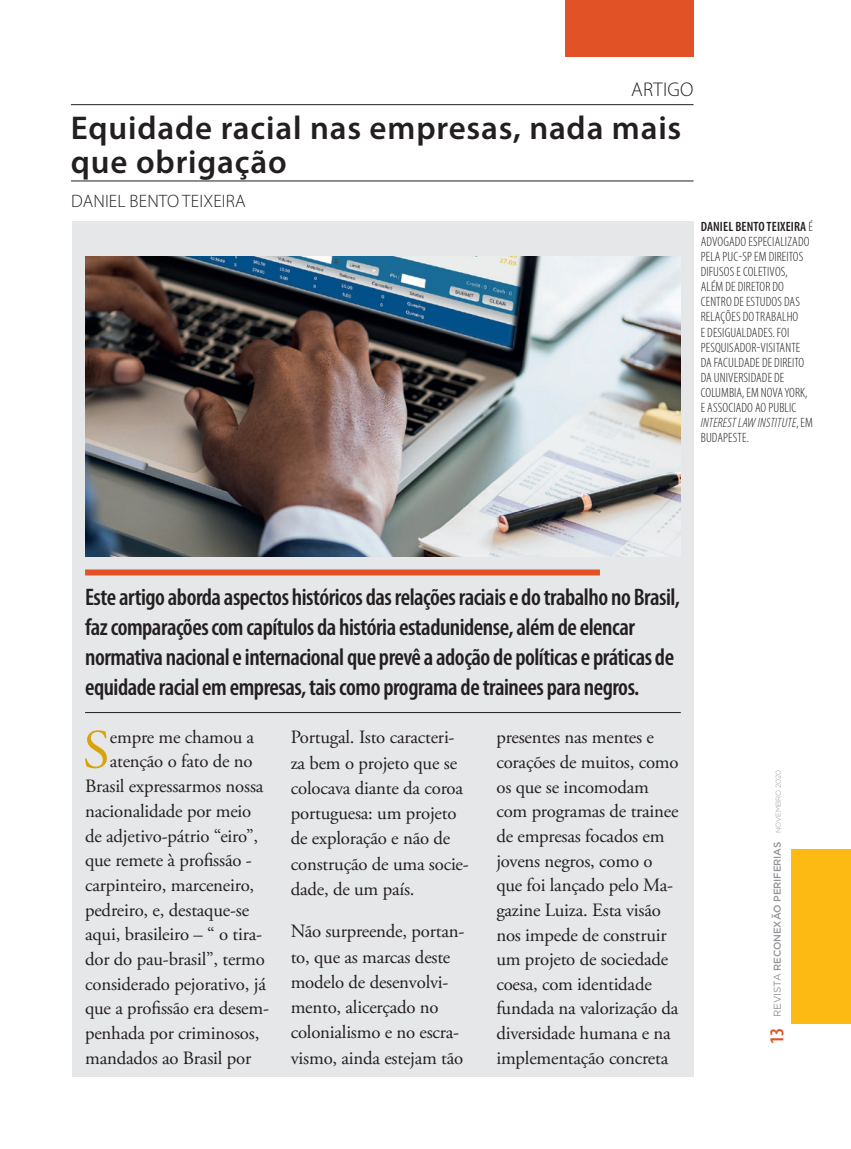
<style>
.page{position:relative;width:851px;height:1149px;background:#fff}
.page>*{position:absolute;margin:0;border:0;box-sizing:border-box;transform-origin:0 0}
.t1{font:54.9px "Adobe Garamond Pro";color:#d8a30c}
.t2{font:600 33px/34px "Myriad Pro";letter-spacing:.025em;color:#231f20}
.t3{font:600 condensed 24px/30px "Myriad Pro";letter-spacing:-.02em;color:#231f20}
.t4{font:300 19.95px "Myriad Pro";letter-spacing:.01em;color:#231f20}
.t5{font:18.75px/24.6px "Adobe Garamond Pro";letter-spacing:-.01em;color:#231f20}
.t6{font:300 18px "Myriad Pro";letter-spacing:.01em;color:#231f20}
.t7{font:300 condensed 13.5px/15px "Myriad Pro";letter-spacing:.01em;color:#231f20}
.t8{font:500 9.9px "Gotham";letter-spacing:-.01em;color:#939598}
.s1{font-weight:600}
.s2{font-style:italic}
.s3{font-family:"Myriad Pro";font-weight:600;font-stretch:condensed;font-size:19.95px;color:#e15326}
.s4{font-weight:400}
.s5{font-weight:300;font-size:7.05px}
</style>
<div class="page">
<div style="left:72px;top:221px;width:621px;height:855px;background:#e6e7e9"></div>
<div style="left:564px;top:1px;width:129px;height:56px;background:#e15326"></div>
<div style="left:791px;top:848px;width:59px;height:175px;background:#fcba13"></div>
<hr style="left:71px;top:104px;width:622px;height:1px;background:#231f20">
<hr style="left:71px;top:181px;width:622px;height:1px;background:#231f20">
<img style="left:85px;top:256px;width:595px;height:300px">
<div style="left:85px;top:569px;width:515px;height:6px;background:#e15326"></div>
<hr style="left:85px;top:712px;width:595px;height:1px;background:#231f20">
<p class="t4" style="left:631px;top:78px;width:64px">ARTIGO</p>
<h2 class="t2" style="left:71px;top:110px;width:612px">Equidade racial nas empresas, nada mais que obrigação</h2>
<p class="t6" style="left:71px;top:190px;width:176px">DANIEL BENTO TEIXEIRA</p>
<p class="t7" style="left:700px;top:219px;width:114px"><span class="s1">DANIEL BENTO TEIXEIRA</span> É<br>ADVOGADO ESPECIALIZADO<br>PELA PUC-SP EM DIREITOS<br>DIFUSOS E COLETIVOS,<br>ALÉM DE DIRETOR DO<br>CENTRO DE ESTUDOS DAS<br>RELAÇÕES DO TRABALHO<br>E DESIGUALDADES. FOI<br>PESQUISADOR-VISITANTE<br>DA FACULDADE DE DIREITO<br>DA UNIVERSIDADE DE<br>COLUMBIA, EM NOVA YORK,<br>E ASSOCIADO AO PUBLIC<br><span class="s2">INTEREST LAW INSTITUTE</span>, EM<br>BUDAPESTE.</p>
<p class="t3" style="left:85px;top:581px;width:596px">Este artigo aborda aspectos históricos das relações raciais e do trabalho no Brasil, faz comparações com capítulos da história estadunidense, além de elencar normativa nacional e internacional que prevê a adoção de políticas e práticas de equidade racial em empresas, tais como programa de trainees para negros.</p>
<h1 class="t1" style="left:83px;top:716px;width:28px">S</h1>
<p class="t5" style="left:110px;top:725px;width:146px">empre me chamou a</p>
<p class="t5" style="left:110px;top:749px;width:144px">atenção o fato de no</p>
<p class="t5" style="left:85px;top:774px;width:180px">Brasil expressarmos nossa</p>
<p class="t5" style="left:85px;top:799px;width:168px">nacionalidade por meio</p>
<p class="t5" style="left:85px;top:823px;width:175px">de adjetivo-pátrio “eiro”,</p>
<p class="t5" style="left:85px;top:848px;width:168px">que remete à profissão -</p>
<p class="t5" style="left:85px;top:873px;width:171px">carpinteiro, marceneiro,</p>
<p class="t5" style="left:85px;top:897px;width:166px">pedreiro, e, destaque-se</p>
<p class="t5" style="left:85px;top:922px;width:178px">aqui, brasileiro – “ o tira-</p>
<p class="t5" style="left:85px;top:947px;width:181px">dor do pau-brasil”, termo</p>
<p class="t5" style="left:85px;top:971px;width:182px">considerado pejorativo, já</p>
<p class="t5" style="left:85px;top:996px;width:185px">que a profissão era desem-</p>
<p class="t5" style="left:85px;top:1021px;width:176px">penhada por criminosos,</p>
<p class="t5" style="left:85px;top:1045px;width:168px">mandados ao Brasil por</p>
<p class="t5" style="left:291px;top:725px;width:180px;line-height:25.2px">Portugal. Isto caracteri&shy;za bem o projeto que se colocava diante da coroa portuguesa: um projeto de exploração e não de construção de uma socie&shy;dade, de um país.</p>
<p class="t5" style="left:291px;top:919px;width:175px;line-height:25.2px">Não surpreende, portan&shy;to, que as marcas deste modelo de desenvolvi&shy;mento, alicerçado no colonialismo e no escra&shy;vismo, ainda estejam tão</p>
<p class="t5" style="left:496px;top:725px;width:184px">presentes nas mentes e corações de muitos, como os que se incomodam com programas de trainee de empresas focados em jovens negros, como o que foi lançado pelo Ma&shy;gazine Luiza. Esta visão nos impede de construir um projeto de sociedade coesa, com identidade fundada na valorização da diversidade humana e na implementação concreta</p>
<p class="t8" style="left:770px;top:1043px;width:276px;rotate:-90deg"><span class="s3">13</span> <span class="s4">REVISTA</span> RECONEXÃO PERIFERIAS <span class="s5">NOVEMBRO 2020</span></p>
</div>
